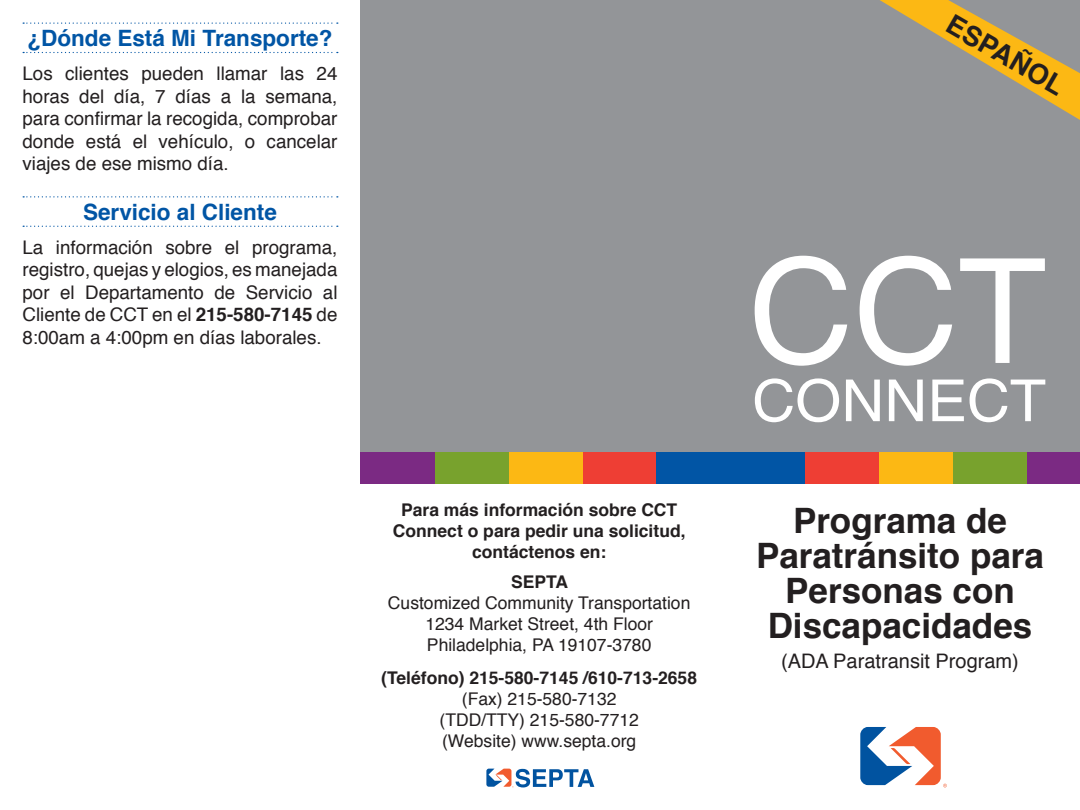
<style>
.page{position:relative;width:1080px;height:810px;background:#fff}
.page>*{position:absolute;margin:0;border:0;box-sizing:border-box;transform-origin:0 0}
.t1{font:700 35px/35px "Helvetica";color:#231f20;text-align:center}
.t2{font:700 27.5px "Helvetica";color:#231f20}
.t3{font:700 22.5px "Helvetica";color:#0155a5}
.t4{font:20px "Helvetica";color:#231f20}
.t5{font:18.75px/22.5px "Helvetica";color:#231f20;text-align:justify}
.t6{font:17.5px/21px "Helvetica";color:#231f20;text-align:center}
.t7{font:700 17.5px/21px "Helvetica";color:#231f20;text-align:center}
.s1{font-weight:700}
</style>
<div class="page">
<div style="left:360px;top:0;width:720px;height:453px;background:#939598"></div>
<div style="left:805px;top:453px;width:74px;height:31px;background:#ee3e34"></div>
<div style="left:879px;top:453px;width:75px;height:31px;background:#fcb814"></div>
<div style="left:954px;top:453px;width:74px;height:31px;background:#78a22d"></div>
<div style="left:1028px;top:453px;width:52px;height:31px;background:#7b2a83"></div>
<div style="left:583px;top:453px;width:74px;height:31px;background:#ee3e34"></div>
<div style="left:657px;top:453px;width:148px;height:31px;background:#0155a5"></div>
<div style="left:508px;top:453px;width:75px;height:31px;background:#fcb814"></div>
<div style="left:434px;top:453px;width:74px;height:31px;background:#78a22d"></div>
<div style="left:360px;top:453px;width:74px;height:31px;background:#7b2a83"></div>
<svg style="left:755px;top:256px;width:290px;height:110px"></svg>
<svg style="left:755px;top:378px;width:290px;height:44px"></svg>
<svg style="left:880px;top:0;width:200px;height:120px"></svg>
<svg style="left:486px;top:768px;width:26px;height:19px"></svg>
<svg style="left:486px;top:769px;width:108px;height:18px"></svg>
<svg style="left:860px;top:727px;width:87px;height:60px"></svg>
<svg style="left:23px;top:22px;width:315px;height:2px"></svg>
<svg style="left:23px;top:52px;width:315px;height:1px"></svg>
<svg style="left:23px;top:196px;width:315px;height:2px"></svg>
<svg style="left:23px;top:226px;width:315px;height:1px"></svg>
<p class="t3" style="left:27px;top:20px;width:307px">¿Dónde Está Mi Transporte?</p>
<p class="t5" style="left:22px;top:63px;width:316px">Los clientes pueden llamar las 24 horas del día, 7 días a la semana, para confirmar la recogida, comprobar donde está el vehículo, o cancelar viajes de ese mismo día.</p>
<p class="t3" style="left:83px;top:194px;width:195px">Servicio al Cliente</p>
<p class="t5" style="left:22px;top:236px;width:316px">La información sobre el programa, registro, quejas y elogios, es manejada por el Departamento de Servicio al Cliente de CCT en el <span class="s1">215-580-7145</span> de 8:00am a 4:00pm en días laborales.</p>
<p class="t7" style="left:393px;top:499px;width:294px">Para más información sobre CCT<br>Connect o para pedir una solicitud, contáctenos en:</p>
<p class="t7" style="left:511px;top:571px;width:59px">SEPTA</p>
<p class="t6" style="left:388px;top:592px;width:304px">Customized Community Transportation<br>1234 Market Street, 4th Floor<br>Philadelphia, PA 19107-3780</p>
<p class="t7" style="left:381px;top:668px;width:317px">(Teléfono) 215-580-7145 /610-713-2658</p>
<p class="t6" style="left:440px;top:689px;width:201px">(Fax) 215-580-7132 (TDD/TTY) 215-580-7712 (Website) www.septa.org</p>
<h2 class="t2" style="left:960px;top:3px;width:132px;rotate:30deg">ESPAÑOL</h2>
<h1 class="t1" style="left:756px;top:504px;width:289px">Programa de<br>Paratránsito para<br>Personas con<br>Discapacidades</h1>
<p class="t4" style="left:781px;top:646px;width:239px">(ADA Paratransit Program)</p>
</div>
